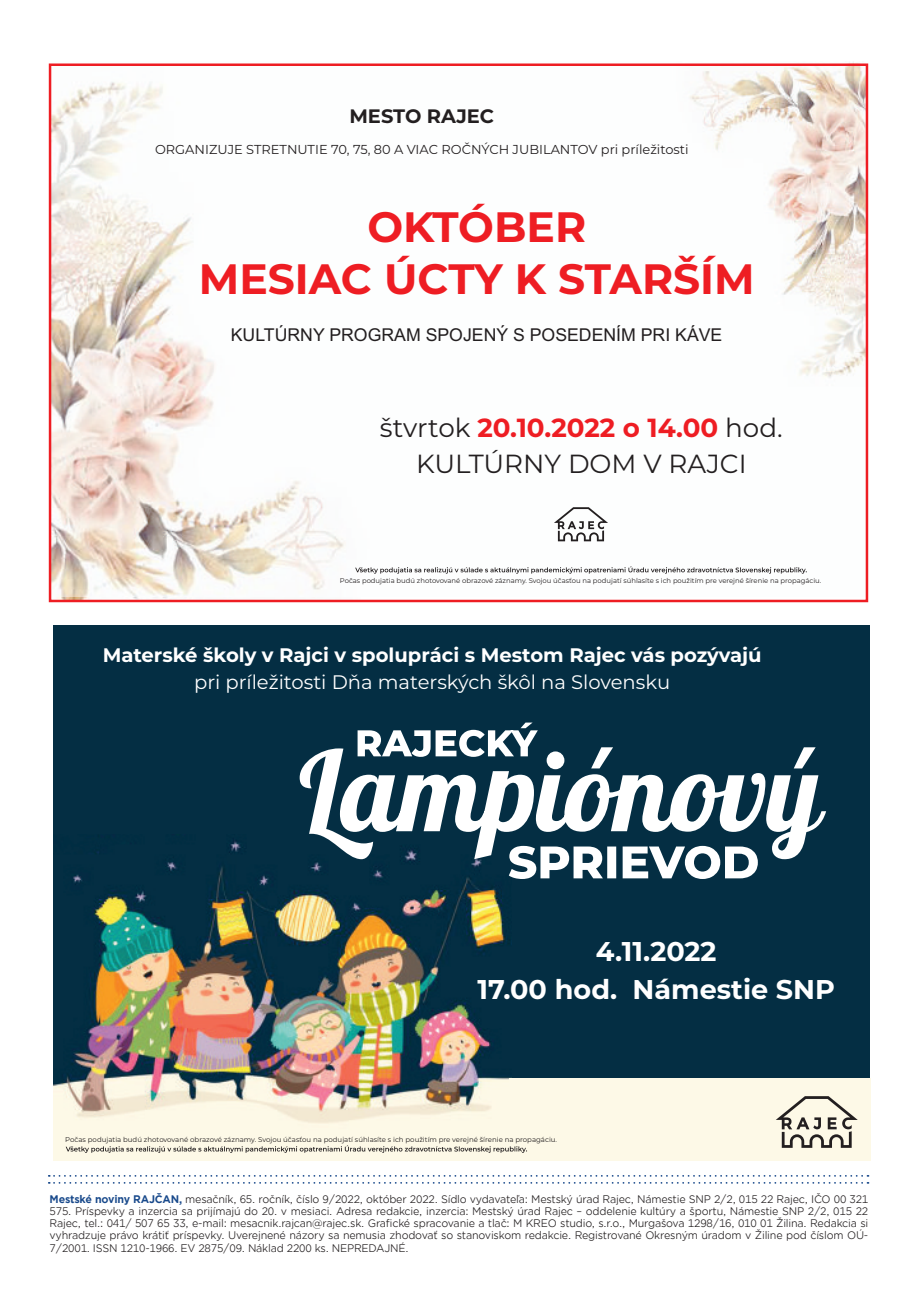
<style>
.page{position:relative;width:918px;height:1305px;background:#fff}
.page>*{position:absolute;margin:0;border:0;box-sizing:border-box;transform-origin:0 0}
.t1{font:700 42.35px/52.7px "Montserrat";color:#ee1d23;text-align:center}
.t2{font:700 27.12px/37.3px "Montserrat";color:#fff;text-align:center}
.t3{font:26.25px/36.1px "Montserrat";color:#231f20;text-align:center}
.t4{font:700 19.6px/26.9px "Montserrat";color:#fff;text-align:center}
.t5{font:700 19.43px "Montserrat";color:#231f20}
.t6{font:17.68px "Arial";color:#231f20}
.t7{font:12.95px "Montserrat";color:#231f20}
.t8{font:10.5px/12.2px "Gotham Office";letter-spacing:-.02em;color:#231f20;text-align:justify}
.t9{font:7px "Montserrat";color:#231f20}
.t10{font:6.83px "Montserrat";color:#231f20}
.s1{font-weight:700;color:#ee1d23}
.s2{font-weight:400}
.s3{font-weight:700;color:#18498b}
</style>
<div class="page">
<svg style="left:49px;top:1182px;width:819px;height:1px"></svg>
<svg style="left:49px;top:1175px;width:819px;height:1px"></svg>
<img style="left:53px;top:62px;width:811px;height:535px">
<svg style="left:554px;top:507px;width:54px;height:34px"></svg>
<svg style="left:355px;top:566px;width:452px;height:8px"></svg>
<div style="left:49px;top:63px;width:819px;height:539px;border:3px solid #ee1d23"></div>
<div style="left:53px;top:625px;width:817px;height:486px;background:#042e43"></div>
<img style="left:53px;top:841px;width:459px;height:319px">
<svg style="left:357px;top:722px;width:181px;height:25px"></svg>
<svg style="left:509px;top:859px;width:249px;height:20px"></svg>
<svg style="left:300px;top:747px;width:526px;height:112px"></svg>
<div style="left:509px;top:1078px;width:361px;height:82px;background:#fdf9e7"></div>
<svg style="left:776px;top:1096px;width:82px;height:52px"></svg>
<svg style="left:66px;top:1145px;width:461px;height:8px;background:#cdc9bb"></svg>
<p class="t5" style="left:349px;top:102px;width:146px">MESTO RAJEC</p>
<p class="t7" style="left:155px;top:140px;width:535px">ORGANIZUJE STRETNUTIE 70, 75, 80 A VIAC ROČNÝCH JUBILANTOV pri príležitosti</p>
<p class="t1" style="left:199px;top:198px;width:557px">OKTÓBER<br>MESIAC ÚCTY K STARŠÍM</p>
<p class="t6" style="left:231px;top:323px;width:493px">KULTÚRNY PROGRAM SPOJENÝ S POSEDENÍM PRI KÁVE</p>
<p class="t3" style="left:380px;top:409px;width:404px">štvrtok <span class="s1">20.10.2022 o 14.00</span> hod.<br>KULTÚRNY DOM V RAJCI</p>
<p class="t10" style="left:340px;top:576px;width:483px">Počas podujatia budú zhotovované obrazové záznamy. Svojou účasťou na podujatí súhlasíte s ich použitím pre verejné šírenie na propagáciu.</p>
<p class="t4" style="left:103px;top:641px;width:660px">Materské školy v Rajci v spolupráci s Mestom Rajec vás pozývajú <span class="s2">pri príležitosti Dňa materských škôl na Slovensku</span></p>
<p class="t2" style="left:477px;top:931px;width:359px">4.11.2022<br>17.00 hod. Námestie SNP</p>
<p class="t9" style="left:65px;top:1135px;width:493px">Počas podujatia budú zhotovované obrazové záznamy. Svojou účasťou na podujatí súhlasíte s ich použitím pre verejné šírenie na propagáciu.</p>
<p class="t8" style="left:50px;top:1192px;width:820px"><span class="s3">Mestské noviny RAJČAN,</span> mesačník, 65. ročník, číslo 9/2022, október 2022. Sídlo vydavateľa: Mestský úrad Rajec, Námestie SNP 2/2, 015 22 Rajec, IČO 00 321<br>575. Príspevky a inzercia sa prijímajú do 20. v mesiaci. Adresa redakcie, inzercia: Mestský úrad Rajec – oddelenie kultúry a športu, Námestie SNP 2/2, 015 22<br>Rajec, tel.: 041/ 507 65 33, e-mail: mesacnik.rajcan@rajec.sk. Grafické spracovanie a tlač: M KREO studio, s.r.o., Murgašova 1298/16, 010 01 Žilina. Redakcia si vyhradzuje právo krátiť príspevky. Uverejnené názory sa nemusia zhodovať so stanoviskom redakcie. Registrované Okresným úradom v Žiline pod číslom OÚ-7/2001. ISSN 1210-1966. EV 2875/09. Náklad 2200 ks. NEPREDAJNÉ.</p>
</div>
